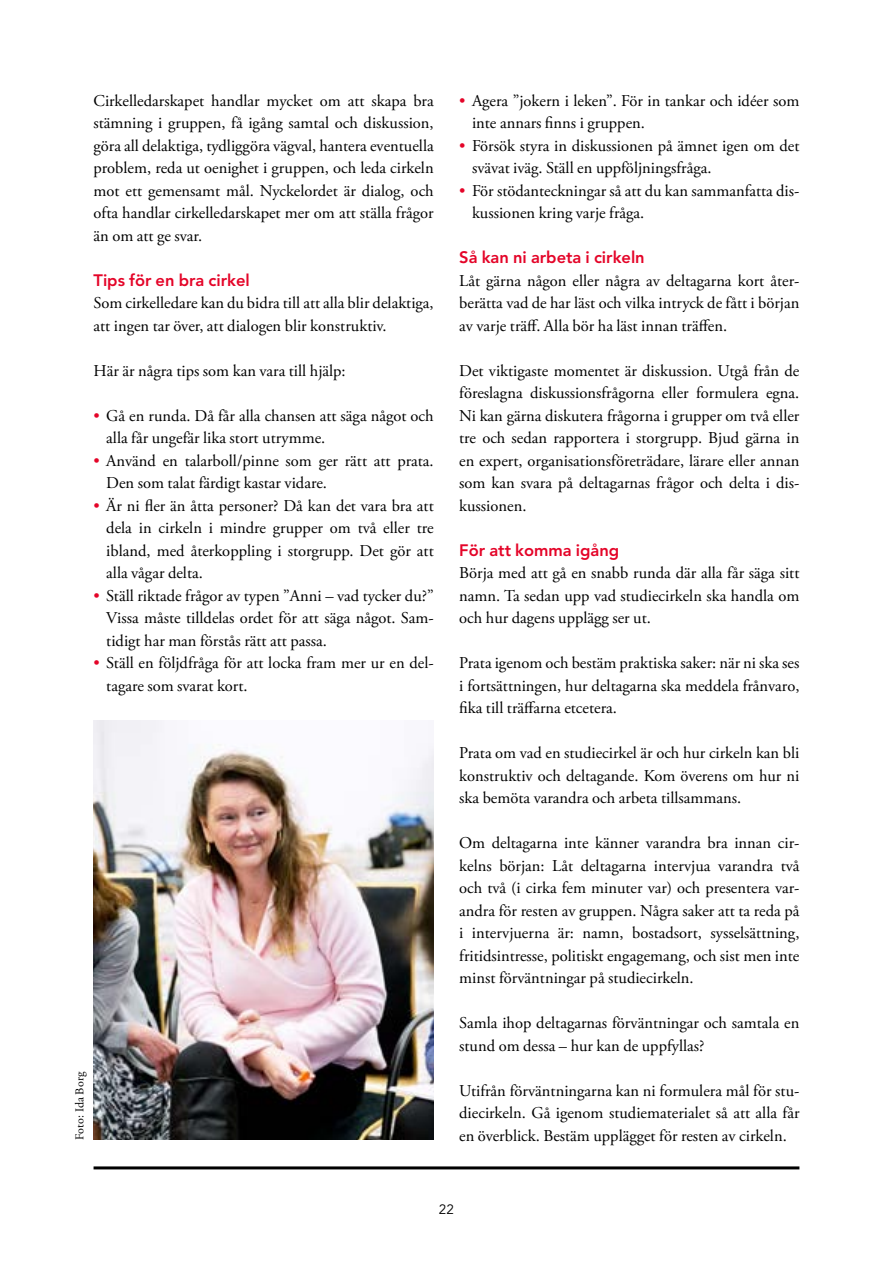
<style>
.page{position:relative;width:893px;height:1263px;background:#fff}
.page>*{position:absolute;margin:0;border:0;box-sizing:border-box;transform-origin:0 0}
.Bröd_11_15{font:16.5px/22.5px "Adobe Garamond Pro";color:#000;text-align:justify}
.Mellanrubrik_Av_Heav{font:800 16.5px "Avenir LT Pro";color:#e40428}
.t1{font:13.5px "Avenir LT Pro";color:#000}
.t2{font:12px "Adobe Garamond Pro";color:#000}
.s1{color:#e40428}
</style>
<div class="page">
<hr style="left:94px;top:1166px;width:705px;height:3px;background:#000">
<img style="left:94px;top:721px;width:340px;height:419px">
<p class="Bröd_11_15" style="left:94px;top:90px;width:342px">Cirkelledarskapet handlar mycket om att skapa bra stämning i gruppen, få igång samtal och diskussion, göra all delaktiga, tydliggöra vägval, hantera eventuella problem, reda ut oenighet i gruppen, och leda cirkeln mot ett gemensamt mål. Nyckelordet är dialog, och ofta handlar cirkelledarskapet mer om att ställa frågor än om att ge svar.</p>
<p class="Mellanrubrik_Av_Heav" style="left:94px;top:270px;width:158px">Tips för en bra cirkel</p>
<p class="Bröd_11_15" style="left:94px;top:292px;width:342px">Som cirkelledare kan du bidra till att alla blir delaktiga, att ingen tar över, att dialogen blir konstruktiv.</p>
<p class="Bröd_11_15" style="left:94px;top:360px;width:254px">Här är några tips som kan vara till hjälp:</p>
<p class="Bröd_11_15" style="left:106px;top:405px;width:329px;text-indent:-13px"><span class="s1">•</span> Gå en runda. Då får alla chansen att säga något och alla får ungefär lika stort utrymme.</p>
<p class="Bröd_11_15" style="left:106px;top:450px;width:329px;text-indent:-13px"><span class="s1">•</span> Använd en talarboll/pinne som ger rätt att prata.<br>Den som talat färdigt kastar vidare.</p>
<p class="Bröd_11_15" style="left:106px;top:495px;width:329px;text-indent:-13px"><span class="s1">•</span> Är ni fler än åtta personer? Då kan det vara bra att dela in cirkeln i mindre grupper om två eller tre ibland, med återkoppling i storgrupp. Det gör att alla vågar delta.</p>
<p class="Bröd_11_15" style="left:106px;top:585px;width:329px;text-indent:-13px"><span class="s1">•</span> Ställ riktade frågor av typen ”Anni – vad tycker du?” Vissa måste tilldelas ordet för att säga något. Sam&shy;tidigt har man förstås rätt att passa.</p>
<p class="Bröd_11_15" style="left:106px;top:652px;width:329px;text-indent:-13px"><span class="s1">•</span> Ställ en följdfråga för att locka fram mer ur en del&shy;tagare som svarat kort.</p>
<p class="t2" style="left:72px;top:1140px;width:69px;rotate:-90deg">Foto: Ida Borg</p>
<p class="Bröd_11_15" style="left:472px;top:90px;width:329px;text-indent:-13px"><span class="s1">•</span> Agera ”jokern i leken”. För in tankar och idéer som inte annars finns i gruppen.</p>
<p class="Bröd_11_15" style="left:472px;top:135px;width:329px;text-indent:-13px"><span class="s1">•</span> Försök styra in diskussionen på ämnet igen om det svävat iväg. Ställ en uppföljningsfråga.</p>
<p class="Bröd_11_15" style="left:472px;top:180px;width:329px;text-indent:-13px"><span class="s1">•</span> För stödanteckningar så att du kan sammanfatta dis&shy;kussionen kring varje fråga.</p>
<p class="Mellanrubrik_Av_Heav" style="left:459px;top:247px;width:187px">Så kan ni arbeta i cirkeln</p>
<p class="Bröd_11_15" style="left:459px;top:270px;width:342px">Låt gärna någon eller några av deltagarna kort åter&shy;berätta vad de har läst och vilka intryck de fått i början av varje träff. Alla bör ha läst innan träffen.</p>
<p class="Bröd_11_15" style="left:459px;top:360px;width:342px">Det viktigaste momentet är diskussion. Utgå från de föreslagna diskussionsfrågorna eller formulera egna.<br>Ni kan gärna diskutera frågorna i grupper om två eller tre och sedan rapportera i storgrupp. Bjud gärna in en expert, organisationsföreträdare, lärare eller annan som kan svara på deltagarnas frågor och delta i dis&shy;kussionen.</p>
<p class="Mellanrubrik_Av_Heav" style="left:459px;top:540px;width:162px">För att komma igång</p>
<p class="Bröd_11_15" style="left:459px;top:562px;width:342px">Börja med att gå en snabb runda där alla får säga sitt namn. Ta sedan upp vad studiecirkeln ska handla om och hur dagens upplägg ser ut.</p>
<p class="Bröd_11_15" style="left:459px;top:652px;width:342px">Prata igenom och bestäm praktiska saker: när ni ska ses i fortsättningen, hur deltagarna ska meddela frånvaro, fika till träffarna etcetera.</p>
<p class="Bröd_11_15" style="left:459px;top:742px;width:342px">Prata om vad en studiecirkel är och hur cirkeln kan bli konstruktiv och deltagande. Kom överens om hur ni ska bemöta varandra och arbeta tillsammans.</p>
<p class="Bröd_11_15" style="left:459px;top:832px;width:342px">Om deltagarna inte känner varandra bra innan cir&shy;kelns början: Låt deltagarna intervjua varandra två och två (i cirka fem minuter var) och presentera var&shy;andra för resten av gruppen. Några saker att ta reda på i intervjuerna är: namn, bostadsort, sysselsättning, fritidsintresse, politiskt engagemang, och sist men inte minst förväntningar på studiecirkeln.</p>
<p class="Bröd_11_15" style="left:459px;top:1012px;width:342px">Samla ihop deltagarnas förväntningar och samtala en stund om dessa – hur kan de uppfyllas?</p>
<p class="Bröd_11_15" style="left:459px;top:1080px;width:342px">Utifrån förväntningarna kan ni formulera mål för stu&shy;diecirkeln. Gå igenom studiematerialet så att alla får</p>
<p class="Bröd_11_15" style="left:459px;top:1125px;width:329px">en överblick. Bestäm upplägget för resten av cirkeln.</p>
<p class="t1" style="left:439px;top:1201px;width:17px">22</p>
</div>
